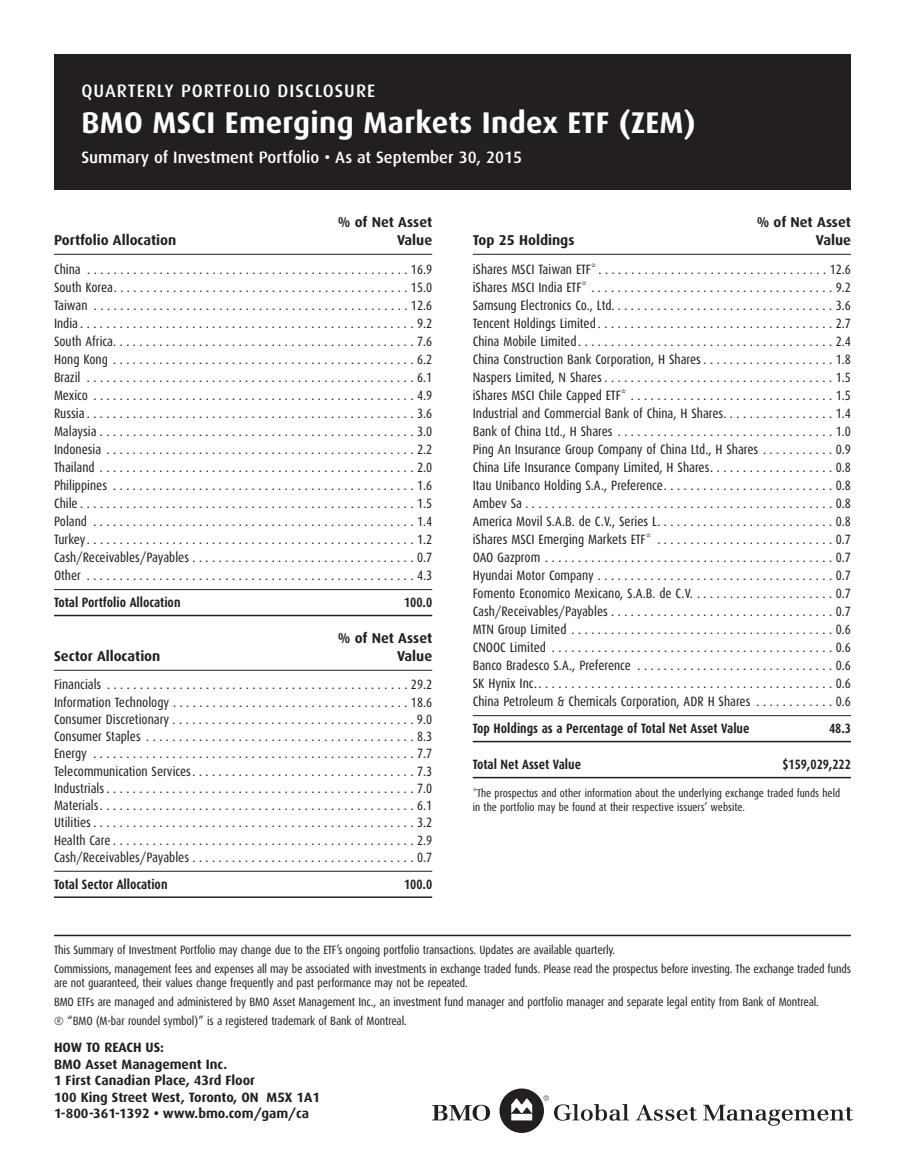
<style>
.page{position:relative;width:905px;height:1175px;background:#fff}
.page>*{position:absolute;margin:0;border:0;box-sizing:border-box;transform-origin:0 0}
.t1{font:700 30px "Dax";letter-spacing:.01em;color:#fff}
.t2{font:500 18px "Dax";letter-spacing:.055em;color:#fff}
.t3{font:500 16.5px "Dax";color:#fff}
.t4{font:700 14.25px "Dax";color:#231f20}
.t5{font:13.5px/18px "Dax Condensed";color:#231f20;text-align:justify}
.t6{font:700 13.5px "Dax Condensed";color:#231f20}
.t7{font:700 13.5px/16.5px "Dax";color:#231f20}
.t8{font:12px/18.9px "Dax Condensed";letter-spacing:-.01em;color:#231f20}
.t9{font:11.25px/14.2px "Dax Condensed";color:#231f20}
</style>
<div class="page">
<div style="left:54px;top:54px;width:796px;height:135px;background:#231f20"></div>
<hr style="left:472px;top:254px;width:378px;height:1px;background:#231f20">
<hr style="left:472px;top:715px;width:378px;height:1px;background:#231f20">
<hr style="left:472px;top:741px;width:378px;height:1px;background:#231f20">
<hr style="left:472px;top:777px;width:378px;height:1px;background:#231f20">
<hr style="left:54px;top:254px;width:378px;height:1px;background:#231f20">
<hr style="left:54px;top:589px;width:378px;height:1px;background:#231f20">
<hr style="left:54px;top:615px;width:378px;height:1px;background:#231f20">
<hr style="left:54px;top:670px;width:378px;height:1px;background:#231f20">
<hr style="left:54px;top:871px;width:378px;height:1px;background:#231f20">
<hr style="left:54px;top:896px;width:378px;height:2px;background:#231f20">
<hr style="left:54px;top:934px;width:796px;height:2px;background:#231f20">
<svg style="left:432px;top:1104px;width:58px;height:16px"></svg>
<div style="left:499px;top:1088px;width:45px;height:44px;background:#231f20;border-radius:50%"></div>
<svg style="left:511px;top:1098px;width:21px;height:22px"></svg>
<svg style="left:543px;top:1095px;width:86px;height:25px"></svg>
<svg style="left:635px;top:1104px;width:62px;height:16px"></svg>
<svg style="left:703px;top:1104px;width:150px;height:21px"></svg>
<h2 class="t2" style="left:81px;top:83px;width:295px">QUARTERLY PORTFOLIO DISCLOSURE</h2>
<h1 class="t1" style="left:81px;top:110px;width:616px">BMO MSCI Emerging Markets Index ETF (ZEM)</h1>
<p class="t3" style="left:81px;top:150px;width:442px">Summary of Investment Portfolio • As at September 30, 2015</p>
<p class="t4" style="left:338px;top:216px;width:96px">% of Net Asset</p>
<p class="t4" style="left:756px;top:216px;width:96px">% of Net Asset</p>
<p class="t4" style="left:54px;top:234px;width:124px">Portfolio Allocation</p>
<p class="t4" style="left:397px;top:234px;width:37px">Value</p>
<p class="t5" style="left:54px;top:261px;width:380px">China . . . . . . . . . . . . . . . . . . . . . . . . . . . . . . . . . . . . . . . . . . . . . . . . . 16.9<br>South Korea. . . . . . . . . . . . . . . . . . . . . . . . . . . . . . . . . . . . . . . . . . . . . 15.0<br>Taiwan . . . . . . . . . . . . . . . . . . . . . . . . . . . . . . . . . . . . . . . . . . . . . . . . 12.6<br>India . . . . . . . . . . . . . . . . . . . . . . . . . . . . . . . . . . . . . . . . . . . . . . . . . . . 9.2<br>South Africa. . . . . . . . . . . . . . . . . . . . . . . . . . . . . . . . . . . . . . . . . . . . . . 7.6<br>Hong Kong . . . . . . . . . . . . . . . . . . . . . . . . . . . . . . . . . . . . . . . . . . . . . . 6.2<br>Brazil . . . . . . . . . . . . . . . . . . . . . . . . . . . . . . . . . . . . . . . . . . . . . . . . . . 6.1<br>Mexico . . . . . . . . . . . . . . . . . . . . . . . . . . . . . . . . . . . . . . . . . . . . . . . . . 4.9<br>Russia . . . . . . . . . . . . . . . . . . . . . . . . . . . . . . . . . . . . . . . . . . . . . . . . . . 3.6<br>Malaysia . . . . . . . . . . . . . . . . . . . . . . . . . . . . . . . . . . . . . . . . . . . . . . . . 3.0<br>Indonesia . . . . . . . . . . . . . . . . . . . . . . . . . . . . . . . . . . . . . . . . . . . . . . . 2.2<br>Thailand . . . . . . . . . . . . . . . . . . . . . . . . . . . . . . . . . . . . . . . . . . . . . . . . 2.0<br>Philippines . . . . . . . . . . . . . . . . . . . . . . . . . . . . . . . . . . . . . . . . . . . . . . 1.6<br>Chile . . . . . . . . . . . . . . . . . . . . . . . . . . . . . . . . . . . . . . . . . . . . . . . . . . . 1.5<br>Poland . . . . . . . . . . . . . . . . . . . . . . . . . . . . . . . . . . . . . . . . . . . . . . . . . 1.4<br>Turkey. . . . . . . . . . . . . . . . . . . . . . . . . . . . . . . . . . . . . . . . . . . . . . . . . . 1.2<br>Cash/Receivables/Payables . . . . . . . . . . . . . . . . . . . . . . . . . . . . . . . . . . 0.7<br>Other . . . . . . . . . . . . . . . . . . . . . . . . . . . . . . . . . . . . . . . . . . . . . . . . . . 4.3</p>
<p class="t6" style="left:54px;top:596px;width:128px">Total Portfolio Allocation</p>
<p class="t6" style="left:404px;top:596px;width:30px">100.0</p>
<p class="t4" style="left:338px;top:632px;width:96px">% of Net Asset</p>
<p class="t4" style="left:54px;top:650px;width:108px">Sector Allocation</p>
<p class="t4" style="left:397px;top:650px;width:37px">Value</p>
<p class="t5" style="left:54px;top:677px;width:380px;line-height:17.2px">Financials . . . . . . . . . . . . . . . . . . . . . . . . . . . . . . . . . . . . . . . . . . . . . . 29.2<br>Information Technology . . . . . . . . . . . . . . . . . . . . . . . . . . . . . . . . . . . . 18.6<br>Consumer Discretionary . . . . . . . . . . . . . . . . . . . . . . . . . . . . . . . . . . . . . 9.0<br>Consumer Staples . . . . . . . . . . . . . . . . . . . . . . . . . . . . . . . . . . . . . . . . . 8.3<br>Energy . . . . . . . . . . . . . . . . . . . . . . . . . . . . . . . . . . . . . . . . . . . . . . . . . 7.7<br>Telecommunication Services. . . . . . . . . . . . . . . . . . . . . . . . . . . . . . . . . . 7.3<br>Industrials . . . . . . . . . . . . . . . . . . . . . . . . . . . . . . . . . . . . . . . . . . . . . . . 7.0<br>Materials. . . . . . . . . . . . . . . . . . . . . . . . . . . . . . . . . . . . . . . . . . . . . . . . 6.1<br>Utilities . . . . . . . . . . . . . . . . . . . . . . . . . . . . . . . . . . . . . . . . . . . . . . . . . 3.2<br>Health Care . . . . . . . . . . . . . . . . . . . . . . . . . . . . . . . . . . . . . . . . . . . . . . 2.9<br>Cash/Receivables/Payables . . . . . . . . . . . . . . . . . . . . . . . . . . . . . . . . . . 0.7</p>
<p class="t6" style="left:54px;top:878px;width:115px">Total Sector Allocation</p>
<p class="t6" style="left:404px;top:878px;width:30px">100.0</p>
<p class="t4" style="left:472px;top:234px;width:103px">Top 25 Holdings</p>
<p class="t4" style="left:815px;top:234px;width:37px">Value</p>
<p class="t5" style="left:472px;top:261px;width:380px">iShares MSCI Taiwan ETF* . . . . . . . . . . . . . . . . . . . . . . . . . . . . . . . . . . . 12.6 iShares MSCI India ETF* . . . . . . . . . . . . . . . . . . . . . . . . . . . . . . . . . . . . . 9.2<br>Samsung Electronics Co., Ltd. . . . . . . . . . . . . . . . . . . . . . . . . . . . . . . . . . 3.6<br>Tencent Holdings Limited . . . . . . . . . . . . . . . . . . . . . . . . . . . . . . . . . . . . 2.7<br>China Mobile Limited. . . . . . . . . . . . . . . . . . . . . . . . . . . . . . . . . . . . . . . 2.4<br>China Construction Bank Corporation, H Shares . . . . . . . . . . . . . . . . . . . . 1.8<br>Naspers Limited, N Shares . . . . . . . . . . . . . . . . . . . . . . . . . . . . . . . . . . . 1.5 iShares MSCI Chile Capped ETF* . . . . . . . . . . . . . . . . . . . . . . . . . . . . . . . 1.5<br>Industrial and Commercial Bank of China, H Shares. . . . . . . . . . . . . . . . . 1.4<br>Bank of China Ltd., H Shares . . . . . . . . . . . . . . . . . . . . . . . . . . . . . . . . . 1.0<br>Ping An Insurance Group Company of China Ltd., H Shares . . . . . . . . . . . 0.9<br>China Life Insurance Company Limited, H Shares. . . . . . . . . . . . . . . . . . . 0.8<br>Itau Unibanco Holding S.A., Preference. . . . . . . . . . . . . . . . . . . . . . . . . . 0.8<br>Ambev Sa . . . . . . . . . . . . . . . . . . . . . . . . . . . . . . . . . . . . . . . . . . . . . . . 0.8<br>America Movil S.A.B. de C.V., Series L. . . . . . . . . . . . . . . . . . . . . . . . . . . 0.8 iShares MSCI Emerging Markets ETF* . . . . . . . . . . . . . . . . . . . . . . . . . . . 0.7<br>OAO Gazprom . . . . . . . . . . . . . . . . . . . . . . . . . . . . . . . . . . . . . . . . . . . . 0.7<br>Hyundai Motor Company . . . . . . . . . . . . . . . . . . . . . . . . . . . . . . . . . . . . 0.7<br>Fomento Economico Mexicano, S.A.B. de C.V. . . . . . . . . . . . . . . . . . . . . . 0.7<br>Cash/Receivables/Payables . . . . . . . . . . . . . . . . . . . . . . . . . . . . . . . . . . 0.7<br>MTN Group Limited . . . . . . . . . . . . . . . . . . . . . . . . . . . . . . . . . . . . . . . . 0.6<br>CNOOC Limited . . . . . . . . . . . . . . . . . . . . . . . . . . . . . . . . . . . . . . . . . . . 0.6<br>Banco Bradesco S.A., Preference . . . . . . . . . . . . . . . . . . . . . . . . . . . . . . 0.6<br>SK Hynix Inc.. . . . . . . . . . . . . . . . . . . . . . . . . . . . . . . . . . . . . . . . . . . . . 0.6<br>China Petroleum &amp; Chemicals Corporation, ADR H Shares . . . . . . . . . . . . 0.6</p>
<p class="t6" style="left:472px;top:722px;width:278px">Top Holdings as a Percentage of Total Net Asset Value</p>
<p class="t6" style="left:829px;top:722px;width:23px">48.3</p>
<p class="t6" style="left:472px;top:758px;width:110px">Total Net Asset Value</p>
<p class="t6" style="left:782px;top:758px;width:70px">$159,029,222</p>
<p class="t9" style="left:472px;top:786px;width:369px">*The prospectus and other information about the underlying exchange traded funds held in the portfolio may be found at their respective issuers’ website.</p>
<p class="t8" style="left:54px;top:941px;width:798px">This Summary of Investment Portfolio may change due to the ETF’s ongoing portfolio transactions. Updates are available quarterly.<br>Commissions, management fees and expenses all may be associated with investments in exchange traded funds. Please read the prospectus before investing. The exchange traded funds</p>
<p class="t8" style="left:54px;top:974px;width:766px">are not guaranteed, their values change frequently and past performance may not be repeated.<br>BMO ETFs are managed and administered by BMO Asset Management Inc., an investment fund manager and portfolio manager and separate legal entity from Bank of Montreal. ® “BMO (M-bar roundel symbol)” is a registered trademark of Bank of Montreal.</p>
<p class="t7" style="left:54px;top:1040px;width:267px">HOW TO REACH US:<br>BMO Asset Management Inc.<br>1 First Canadian Place, 43rd Floor<br>100 King Street West, Toronto, ON M5X 1A1<br>1-800-361-1392 • www.bmo.com/gam/ca</p>
</div>
